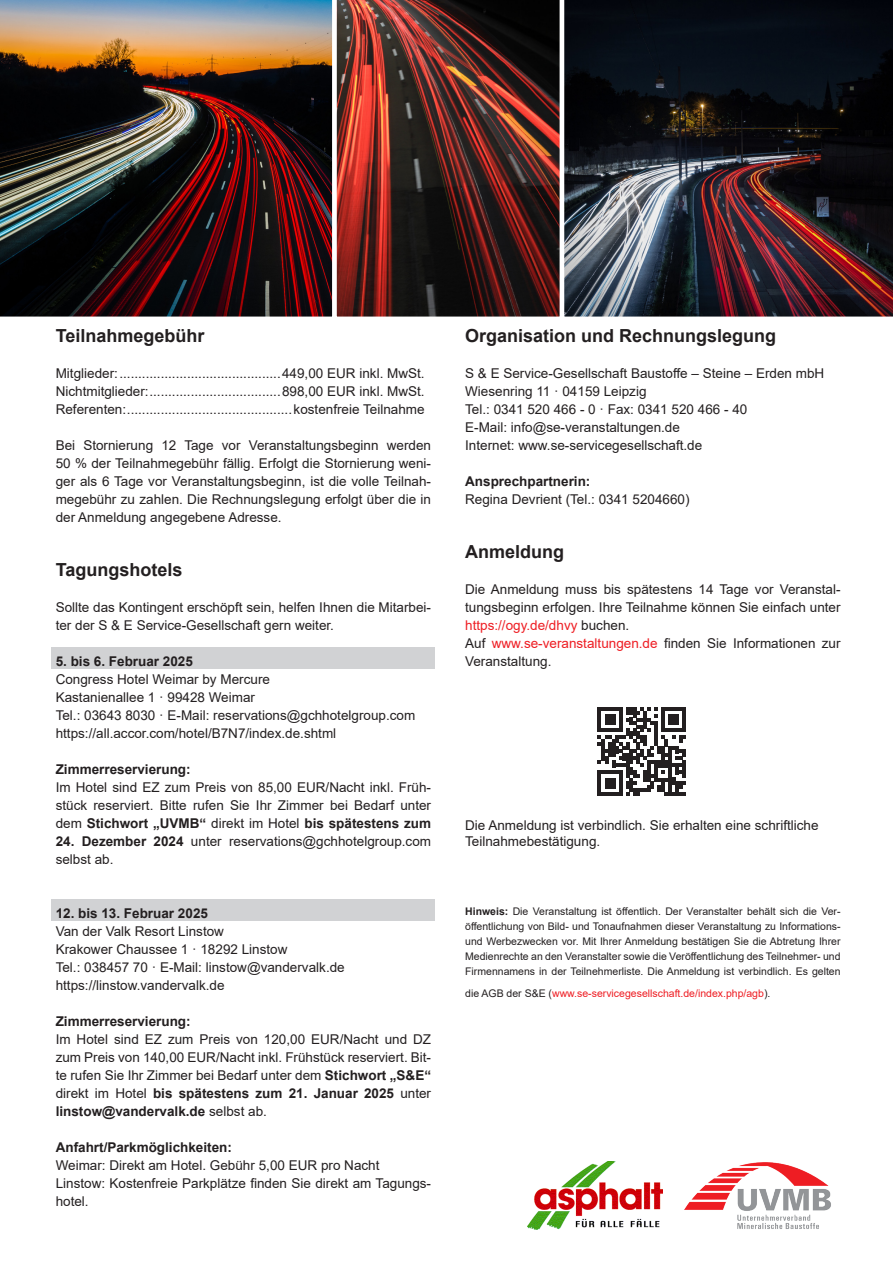
<style>
.page{position:relative;width:893px;height:1263px;background:#fff}
.page>*{position:absolute;margin:0;border:0;box-sizing:border-box;transform-origin:0 0}
.Überschrift{font:700 18px "Arial";color:#231f20}
.Fließtext{font:13.5px/18px "Arial";color:#231f20}
.Zwischenüberschrift{font:700 13.5px "Arial";color:#231f20}
.Absatzformat_4{font:700 13.5px "Arial";color:#231f20}
.t1{font:10.5px/15px "Arial";color:#231f20;text-align:justify}
.t2{font:10.5px "Arial";color:#ee1d23}
.s1{font-weight:700}
.s2{color:#ee1d23}
.s3{color:#231f20}
</style>
<div class="page">
<div style="left:51px;top:648px;width:384px;height:21px;background:#d1d2d4"></div>
<div style="left:51px;top:900px;width:384px;height:21px;background:#d1d2d4"></div>
<img style="left:684px;top:1162px;width:147px;height:67px">
<img style="left:337px;top:0;width:223px;height:317px">
<img style="left:564px;top:0;width:329px;height:317px">
<img style="left:0;top:0;width:337px;height:317px">
<svg style="left:598px;top:707px;width:88px;height:88px"></svg>
<img style="left:527px;top:1161px;width:135px;height:68px">
<p class="Überschrift" style="left:56px;top:323px;width:150px">Teilnahmegebühr</p>
<p class="Fließtext" style="left:56px;top:364px;width:371px">Mitglieder:...........................................449,00 EUR inkl. MwSt.</p>
<p class="Fließtext" style="left:56px;top:382px;width:370px">Nichtmitglieder:...................................898,00 EUR inkl. MwSt.</p>
<p class="Fließtext" style="left:56px;top:400px;width:370px">Referenten:............................................kostenfreie Teilnahme</p>
<p class="Fließtext" style="left:56px;top:436px;width:377px;text-align:justify">Bei Stornierung 12 Tage vor Veranstaltungsbeginn werden 50 % der Teilnahmegebühr fällig. Erfolgt die Stornierung weni&shy;ger als 6 Tage vor Veranstaltungsbeginn, ist die volle Teilnah&shy;megebühr zu zahlen. Die Rechnungslegung erfolgt über die in der Anmeldung angegebene Adresse.</p>
<p class="Überschrift" style="left:56px;top:557px;width:128px">Tagungshotels</p>
<p class="Fließtext" style="left:56px;top:598px;width:377px">Sollte das Kontingent erschöpft sein, helfen Ihnen die Mitarbei&shy;ter der S &amp; E Service-Gesellschaft gern weiter.</p>
<p class="Absatzformat_4" style="left:56px;top:652px;width:139px">5. bis 6. Februar 2025</p>
<p class="Fließtext" style="left:56px;top:670px;width:216px">Congress Hotel Weimar by Mercure</p>
<p class="Fließtext" style="left:56px;top:688px;width:201px">Kastanienallee 1 · 99428 Weimar</p>
<p class="Fließtext" style="left:56px;top:706px;width:361px">Tel.: 03643 8030 · E-Mail: reservations@gchhotelgroup.com</p>
<p class="Fließtext" style="left:56px;top:724px;width:282px">https://all.accor.com/hotel/B7N7/index.de.shtml</p>
<p class="Zwischenüberschrift" style="left:56px;top:760px;width:137px">Zimmerreservierung:</p>
<p class="Fließtext" style="left:56px;top:778px;width:377px;text-align:justify">Im Hotel sind EZ zum Preis von 85,00 EUR/Nacht inkl. Früh&shy;stück reserviert. Bitte rufen Sie Ihr Zimmer bei Bedarf unter dem <span class="s1">Stichwort „UVMB“</span> direkt im Hotel <span class="s1">bis spätestens zum</span></p>
<p class="Fließtext" style="left:56px;top:832px;width:377px"><span class="s1">24. Dezember 2024</span> unter reservations@gchhotelgroup.com selbst ab.</p>
<p class="Absatzformat_4" style="left:56px;top:904px;width:154px">12. bis 13. Februar 2025</p>
<p class="Fließtext" style="left:56px;top:922px;width:170px">Van der Valk Resort Linstow</p>
<p class="Fließtext" style="left:56px;top:940px;width:233px">Krakower Chaussee 1 · 18292 Linstow</p>
<p class="Fließtext" style="left:56px;top:958px;width:291px">Tel.: 038457 70 · E-Mail: linstow@vandervalk.de</p>
<p class="Fließtext" style="left:56px;top:976px;width:170px">https://linstow.vandervalk.de</p>
<p class="Zwischenüberschrift" style="left:56px;top:1012px;width:137px">Zimmerreservierung:</p>
<p class="Fließtext" style="left:56px;top:1030px;width:377px;text-align:justify">Im Hotel sind EZ zum Preis von 120,00 EUR/Nacht und DZ zum Preis von 140,00 EUR/Nacht inkl. Frühstück reserviert. Bit&shy;te rufen Sie Ihr Zimmer bei Bedarf unter dem <span class="s1">Stichwort „S&amp;E“ </span>direkt im Hotel <span class="s1">bis spätestens zum 21. Januar 2025</span> unter <span class="s1">linstow@vandervalk.de</span> selbst ab.</p>
<p class="Zwischenüberschrift" style="left:56px;top:1138px;width:178px">Anfahrt/Parkmöglichkeiten:</p>
<p class="Fließtext" style="left:56px;top:1156px;width:325px">Weimar: Direkt am Hotel. Gebühr 5,00 EUR pro Nacht</p>
<p class="Fließtext" style="left:56px;top:1174px;width:377px">Linstow: Kostenfreie Parkplätze finden Sie direkt am Tagungs&shy;hotel.</p>
<p class="Überschrift" style="left:465px;top:323px;width:313px">Organisation und Rechnungslegung</p>
<p class="Fließtext" style="left:465px;top:364px;width:361px">S &amp; E Service-Gesellschaft Baustoffe – Steine – Erden mbH</p>
<p class="Fließtext" style="left:465px;top:382px;width:183px">Wiesenring 11 · 04159 Leipzig</p>
<p class="Fließtext" style="left:465px;top:400px;width:284px">Tel.: 0341 520 466 - 0 · Fax: 0341 520 466 - 40</p>
<p class="Fließtext" style="left:465px;top:418px;width:216px">E-Mail: info@se-veranstaltungen.de</p>
<p class="Fließtext" style="left:465px;top:436px;width:239px">Internet: www.se-servicegesellschaft.de</p>
<p class="Zwischenüberschrift" style="left:465px;top:472px;width:127px">Ansprechpartnerin:</p>
<p class="Fließtext" style="left:465px;top:490px;width:226px">Regina Devrient (Tel.: 0341 5204660)</p>
<p class="Überschrift" style="left:465px;top:539px;width:100px">Anmeldung</p>
<p class="Fließtext" style="left:465px;top:580px;width:377px;text-align:justify">Die Anmeldung muss bis spätestens 14 Tage vor Veranstal&shy;tungsbeginn erfolgen. Ihre Teilnahme können Sie einfach unter <span class="s2">https://ogy.de/dhvy</span> buchen.</p>
<p class="Fließtext" style="left:465px;top:634px;width:377px">Auf <span class="s2">www.se-veranstaltungen.de</span> finden Sie Informationen zur<br>Veranstaltung.</p>
<p class="Fließtext" style="left:465px;top:817px;width:355px;line-height:16.2px">Die Anmeldung ist verbindlich. Sie erhalten eine schriftliche<br>Teilnahmebestätigung.</p>
<p class="t1" style="left:465px;top:904px;width:377px"><span class="s1">Hinweis:</span> Die Veranstaltung ist öffentlich. Der Veranstalter behält sich die Ver&shy;öffentlichung von Bild- und Tonaufnahmen dieser Veranstaltung zu Informations&shy;und Werbezwecken vor. Mit Ihrer Anmeldung bestätigen Sie die Abtretung Ihrer Medienrechte an den Veranstalter sowie die Veröffentlichung des Teilnehmer- und Firmennamens in der Teilnehmerliste. Die Anmeldung ist verbindlich. Es gelten</p>
<p class="t2" style="left:465px;top:986px;width:307px"><span class="s3">die AGB der S&amp;E (</span>www.se-servicegesellschaft.de/index.php/agb<span class="s3">).</span></p>
</div>
